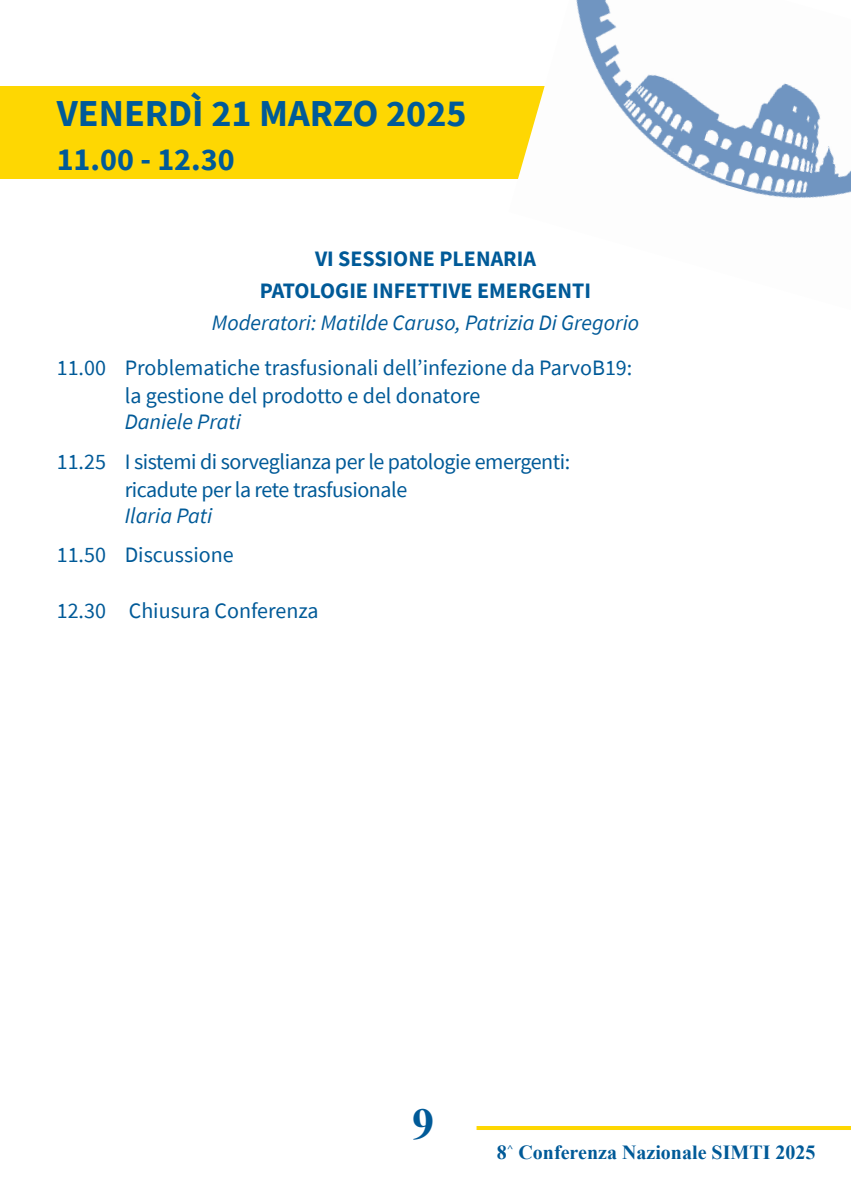
<style>
.page{position:relative;width:851px;height:1191px;background:#fff}
.page>*{position:absolute;margin:0;border:0;box-sizing:border-box;transform-origin:0 0}
.t1{font:700 44px "Times New Roman";color:#005a98}
.Giorno_OK{font:700 38px "Source Sans Pro";color:#005a98}
.Giorno_OK-2{font:700 32px "Source Sans Pro";color:#005a98}
.Corpo_testo_OK{font:22px "Source Sans Pro";color:#005a98}
.Corpo_testo_OK-2{font:22px "Source Sans Pro";letter-spacing:-.02em;color:#005a98}
.Titolo_plenarie_OK{font:700 22px "Source Sans Pro";color:#005a98}
.Moderatori_plenaria{font:italic 22px "Source Sans Pro";color:#005a98}
.Relatore_OK{font:italic 22px "Source Sans Pro";color:#005a98}
.t2{font:700 20px "Times New Roman";color:#005a98}
</style>
<div class="page">
<hr style="left:476px;top:1126px;width:374px;height:4px;background:#fed702">
<div style="left:0;top:86px;width:607px;height:93px;background:#fed702"></div>
<img style="left:518px;top:0;width:332px;height:198px">
<p class="Giorno_OK" style="left:57px;top:87px;width:411px">VENERDÌ 21 MARZO 2025</p>
<p class="Giorno_OK-2" style="left:57px;top:137px;width:179px">11.00 - 12.30</p>
<p class="Titolo_plenarie_OK" style="left:315px;top:244px;width:222px">VI SESSIONE PLENARIA</p>
<p class="Titolo_plenarie_OK" style="left:260px;top:275px;width:332px">PATOLOGIE INFETTIVE EMERGENTI</p>
<p class="Moderatori_plenaria" style="left:212px;top:308px;width:429px">Moderatori: Matilde Caruso, Patrizia Di Gregorio</p>
<p class="Corpo_testo_OK" style="left:57px;top:353px;width:577px">11.00 Problematiche trasfusionali dell’infezione da ParvoB19:</p>
<p class="Corpo_testo_OK" style="left:125px;top:381px;width:357px">la gestione del prodotto e del donatore</p>
<p class="Relatore_OK" style="left:125px;top:408px;width:118px">Daniele Prati</p>
<p class="Corpo_testo_OK-2" style="left:57px;top:447px;width:515px">11.25 I sistemi di sorveglianza per le patologie emergenti:</p>
<p class="Corpo_testo_OK-2" style="left:125px;top:475px;width:284px">ricadute per la rete trasfusionale</p>
<p class="Relatore_OK" style="left:125px;top:502px;width:89px">Ilaria Pati</p>
<p class="Corpo_testo_OK" style="left:57px;top:541px;width:178px">11.50 Discussione</p>
<p class="Corpo_testo_OK" style="left:57px;top:597px;width:263px">12.30 Chiusura Conferenza</p>
<h1 class="t1" style="left:412px;top:1092px;width:23px">9</h1>
<p class="t2" style="left:496px;top:1138px;width:320px">8<sup>^</sup> Conferenza Nazionale SIMTI 2025</p>
</div>
